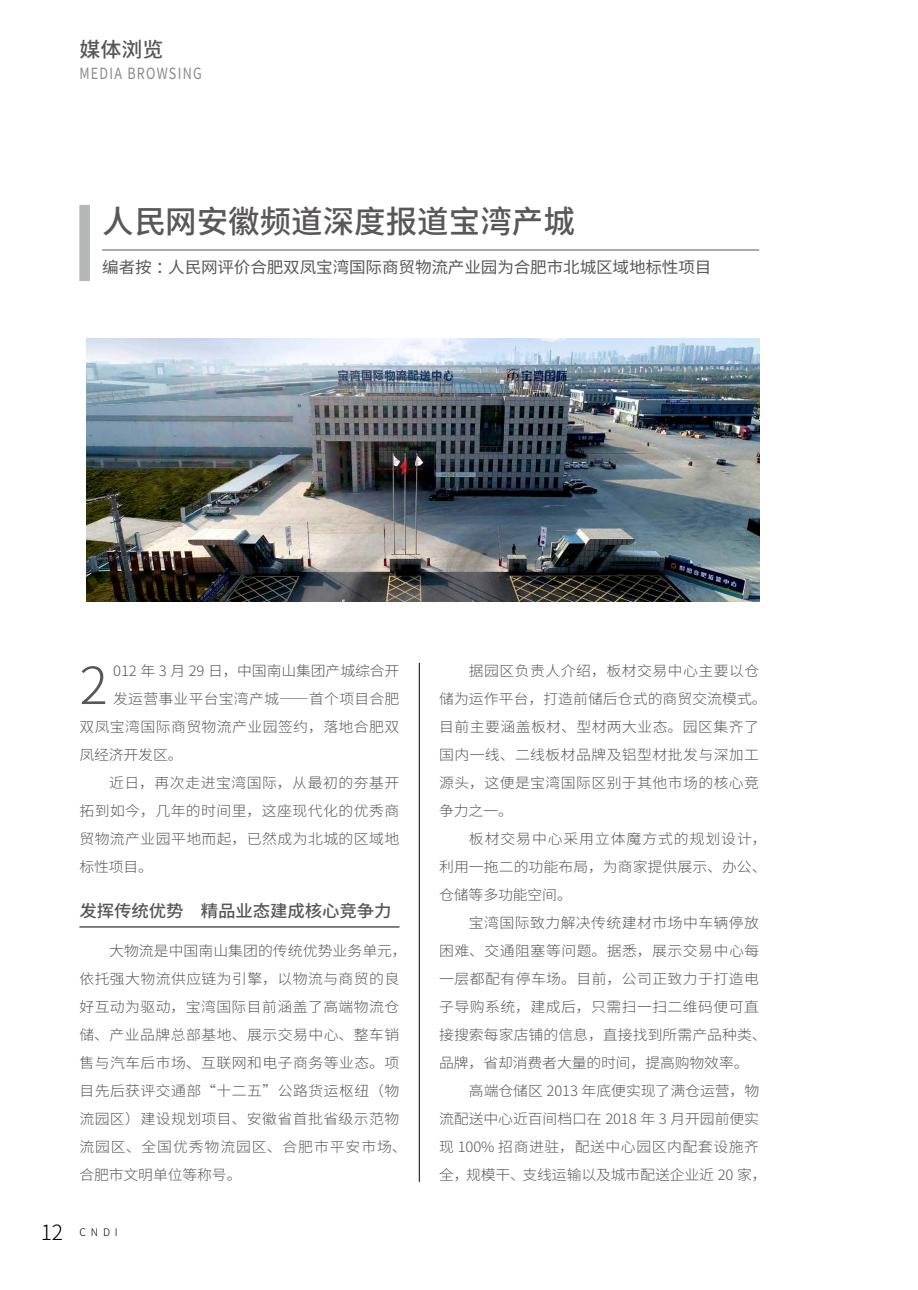
<style>
.page{position:relative;width:918px;height:1290px;background:#fff}
.page>*{position:absolute;margin:0;border:0;box-sizing:border-box;transform-origin:0 0}
.t1{font:300 51.1px "Source Han Sans CN";color:#595757;scale:1.04 1}
.t2{font:500 31.5px "Source Han Sans CN";color:#595757}
.t3{font:500 20.65px "Source Han Sans CN";color:#595757}
.t4{font:500 16.8px "Source Han Sans CN";letter-spacing:-.01em;color:#595757;scale:1.04 1}
.t5{font:15.92px "Source Han Sans CN";letter-spacing:-.01em;color:#595757;scale:1.04 1}
.t6{font:15.4px "Source Han Sans CN";letter-spacing:.1em;color:#898989;scale:.82 1}
.t7{font:300 14.35px/28px "Source Han Sans CN";letter-spacing:.025em;color:#595757;scale:1.04 1}
.t8{font:300 14.35px/28px "Source Han Sans CN";letter-spacing:-.005em;color:#595757;scale:1.04 1}
.t9{font:300 14.35px "Source Han Sans CN";letter-spacing:-.01em;color:#595757;scale:1.04 1}
.t10{font:300 10.5px "Source Han Sans CN";color:#000}
.s1{font-size:21px}
</style>
<div class="page">
<hr style="left:102px;top:250px;width:657px;height:1px;background:#595757">
<div style="left:79px;top:205px;width:11px;height:76px;background:#b5b6b6"></div>
<hr style="left:79px;top:926px;width:320px;height:1px;background:#000">
<hr style="left:419px;top:663px;width:1px;height:519px;background:#000">
<img style="left:86px;top:339px;width:673px;height:262px">
<h3 class="t3" style="left:79px;top:38px;width:85px">媒体浏览</h3>
<p class="t6" style="left:79px;top:65px;width:151px">MEDIA BROWSING</p>
<h2 class="t2" style="left:102px;top:203px;width:474px">人民网安徽频道深度报道宝湾产城</h2>
<p class="t5" style="left:102px;top:258px;width:587px">编者按：人民网评价合肥双凤宝湾国际商贸物流产业园为合肥市北城区域地标性项目</p>
<h1 class="t1" style="left:79px;top:656px;width:29px">2</h1>
<p class="t9" style="left:113px;top:662px;width:277px">012 年 3 月 29 日，中国南山集团产城综合开</p>
<p class="t7" style="left:113px;top:685px;width:277px">发运营事业平台宝湾产城——首个项目合肥</p>
<p class="t7" style="left:79px;top:713px;width:309px">双凤宝湾国际商贸物流产业园签约，落地合肥双</p>
<p class="t7" style="left:79px;top:741px;width:101px">凤经济开发区。</p>
<p class="t7" style="left:109px;top:769px;width:281px">近日，再次走进宝湾国际，从最初的夯基开</p>
<p class="t7" style="left:79px;top:797px;width:309px">拓到如今，几年的时间里，这座现代化的优秀商</p>
<p class="t7" style="left:79px;top:825px;width:309px">贸物流产业园平地而起，已然成为北城的区域地</p>
<p class="t7" style="left:79px;top:853px;width:72px">标性项目。</p>
<p class="t4" style="left:79px;top:901px;width:302px">发挥传统优势 精品业态建成核心竞争力</p>
<p class="t7" style="left:79px;top:937px;width:316px;text-indent:30px">大物流是中国南山集团的传统优势业务单元，依托强大物流供应链为引擎，以物流与商贸的良好互动为驱动，宝湾国际目前涵盖了高端物流仓储、产业品牌总部基地、展示交易中心、整车销售与汽车后市场、互联网和电子商务等业态。项目先后获评交通部“十二五”公路货运枢纽（物流园区）建设规划项目、安徽省首批省级示范物流园区、全国优秀物流园区、合肥市平安市场、合肥市文明单位等称号。</p>
<p class="t10" style="left:41px;top:1226px;width:79px"><span class="s1">12</span> CNDI</p>
<p class="t7" style="left:439px;top:657px;width:316px;text-indent:30px">据园区负责人介绍，板材交易中心主要以仓储为运作平台，打造前储后仓式的商贸交流模式。目前主要涵盖板材、型材两大业态。园区集齐了国内一线、二线板材品牌及铝型材批发与深加工源头，这便是宝湾国际区别于其他市场的核心竞争力之一。</p>
<p class="t7" style="left:439px;top:825px;width:316px;text-align:justify;text-indent:30px">板材交易中心采用立体魔方式的规划设计，利用一拖二的功能布局，为商家提供展示、办公、仓储等多功能空间。</p>
<p class="t7" style="left:439px;top:909px;width:316px;text-indent:30px">宝湾国际致力解决传统建材市场中车辆停放困难、交通阻塞等问题。据悉，展示交易中心每一层都配有停车场。目前，公司正致力于打造电子导购系统，建成后，只需扫一扫二维码便可直接搜索每家店铺的信息，直接找到所需产品种类、品牌，省却消费者大量的时间，提高购物效率。</p>
<p class="t8" style="left:439px;top:1077px;width:316px;text-indent:30px">高端仓储区 2013 年底便实现了满仓运营，物流配送中心近百间档口在 2018 年 3 月开园前便实现 100% 招商进驻，配送中心园区内配套设施齐全，规模干、支线运输以及城市配送企业近 20 家，</p>
</div>
